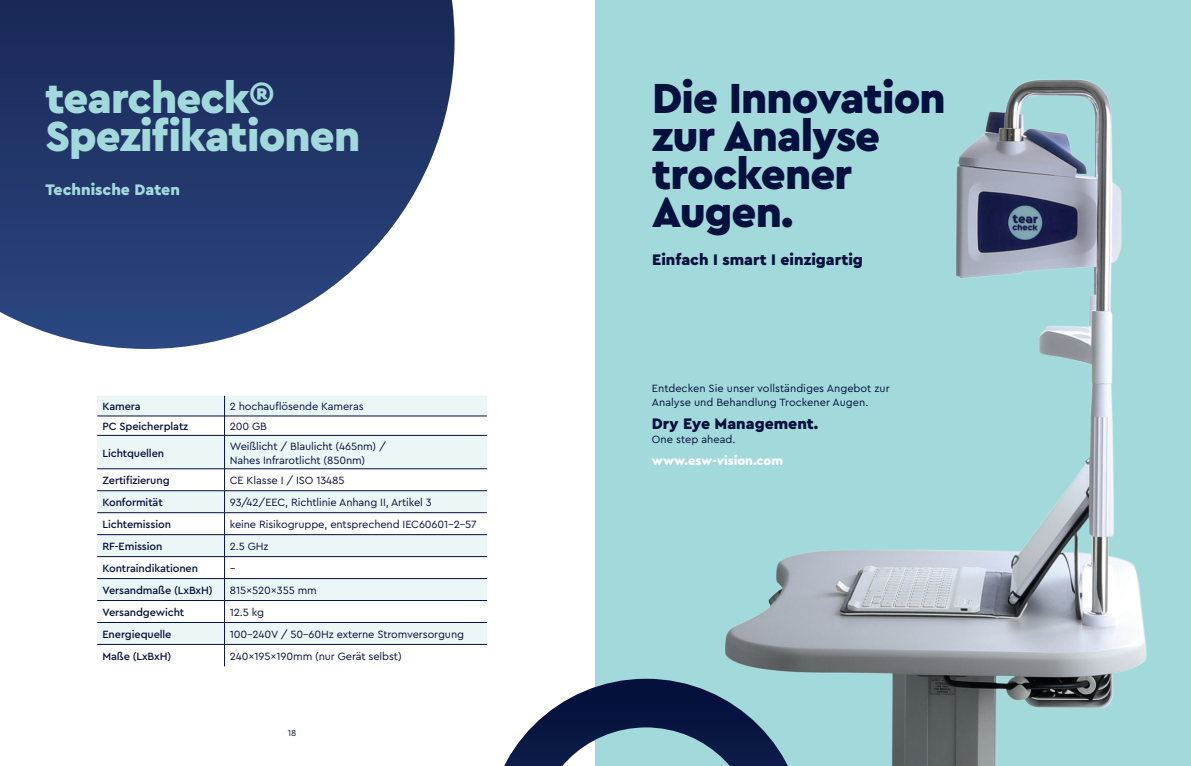
<style>
.page{position:relative;width:1191px;height:766px;background:#fff}
.page>*{position:absolute;margin:0;border:0;box-sizing:border-box;transform-origin:0 0}
.t1{font:900 44px/38px "Cera Pro";letter-spacing:-.02em;color:#04103d}
.t2{font:900 44px/38px "Cera Pro";letter-spacing:-.02em;color:#a2dadb}
.t3{font:900 16px "Cera Pro";color:#04103d}
.t4{font:900 16px "Cera Pro";color:#a2dadb}
.t5{font:900 13px "Cera Pro";color:#fff}
.t6{font:11px/14px "Cera Pro";letter-spacing:-.01em;color:#04103d}
.t7{font:500 11px "Cera Pro";letter-spacing:-.01em;color:#04103d}
.t8{font:9px "Cera Pro";color:#04103d}
</style>
<div class="page">
<div style="left:596px;top:0;width:595px;height:765px;background:#a2dadb"></div>
<svg style="left:0;top:0;width:454px;height:349px;background:#40517e"></svg>
<div style="left:97px;top:396px;width:390px;height:19px;background:#ebf6f6"></div>
<svg style="left:97px;top:416px;width:390px;height:250px;fill:#ebf6f6"></svg>
<hr style="left:97px;top:415px;width:127px;height:1px;background:#04103d">
<hr style="left:225px;top:415px;width:262px;height:1px;background:#04103d">
<hr style="left:97px;top:435px;width:127px;height:1px;background:#04103d">
<hr style="left:225px;top:435px;width:262px;height:1px;background:#04103d">
<hr style="left:97px;top:468px;width:127px;height:1px;background:#04103d">
<hr style="left:225px;top:468px;width:262px;height:1px;background:#04103d">
<hr style="left:97px;top:490px;width:127px;height:1px;background:#04103d">
<hr style="left:224px;top:490px;width:263px;height:1px;background:#04103d">
<svg style="left:224px;top:395px;width:1px;height:40px"></svg>
<hr style="left:224px;top:435px;width:1px;height:33px;background:#04103d">
<svg style="left:224px;top:468px;width:1px;height:198px"></svg>
<hr style="left:97px;top:512px;width:127px;height:1px;background:#04103d">
<hr style="left:224px;top:512px;width:263px;height:1px;background:#04103d">
<hr style="left:97px;top:534px;width:127px;height:1px;background:#04103d">
<hr style="left:224px;top:534px;width:263px;height:1px;background:#04103d">
<hr style="left:97px;top:556px;width:127px;height:1px;background:#04103d">
<hr style="left:224px;top:556px;width:263px;height:1px;background:#04103d">
<hr style="left:97px;top:578px;width:127px;height:1px;background:#04103d">
<hr style="left:224px;top:578px;width:263px;height:1px;background:#04103d">
<hr style="left:97px;top:600px;width:127px;height:1px;background:#04103d">
<hr style="left:224px;top:600px;width:263px;height:1px;background:#04103d">
<hr style="left:97px;top:622px;width:127px;height:1px;background:#04103d">
<hr style="left:224px;top:622px;width:263px;height:1px;background:#04103d">
<hr style="left:97px;top:644px;width:127px;height:1px;background:#04103d">
<hr style="left:224px;top:644px;width:263px;height:1px;background:#04103d">
<img style="left:725px;top:79px;width:422px;height:686px">
<svg style="left:504px;top:678px;width:301px;height:87px"></svg>
<h1 class="t2" style="left:45px;top:78px;width:316px">tearcheck®<br>Spezifikationen</h1>
<h2 class="t4" style="left:45px;top:179px;width:136px">Technische Daten</h2>
<p class="t7" style="left:102px;top:399px;width:40px">Kamera</p>
<p class="t6" style="left:230px;top:399px;width:135px">2 hochauflösende Kameras</p>
<p class="t7" style="left:102px;top:419px;width:87px">PC Speicherplatz</p>
<p class="t6" style="left:230px;top:419px;width:39px">200 GB</p>
<p class="t7" style="left:102px;top:445px;width:63px">Lichtquellen</p>
<p class="t6" style="left:230px;top:438px;width:158px">Weißlicht / Blaulicht (465nm) /<br>Nahes Infrarotlicht (850nm)</p>
<p class="t7" style="left:102px;top:473px;width:69px">Zertifizierung</p>
<p class="t6" style="left:230px;top:473px;width:116px">CE Klasse I / ISO 13485</p>
<p class="t7" style="left:102px;top:495px;width:62px">Konformität</p>
<p class="t6" style="left:230px;top:495px;width:203px">93/42/EEC, Richtlinie Anhang II, Artikel 3</p>
<p class="t7" style="left:102px;top:517px;width:70px">Lichtemission</p>
<p class="t6" style="left:230px;top:517px;width:248px">keine Risikogruppe, entsprechend IEC60601-2-57</p>
<p class="t7" style="left:102px;top:539px;width:61px">RF-Emission</p>
<p class="t6" style="left:230px;top:538px;width:40px">2.5 GHz</p>
<p class="t7" style="left:102px;top:561px;width:97px">Kontraindikationen</p>
<p class="t6" style="left:230px;top:560px;width:7px">--</p>
<p class="t7" style="left:102px;top:582px;width:112px">Versandmaße (LxBxH)</p>
<p class="t6" style="left:230px;top:582px;width:88px">815x520x355 mm</p>
<p class="t7" style="left:102px;top:604px;width:83px">Versandgewicht</p>
<p class="t6" style="left:230px;top:604px;width:36px">12.5 kg</p>
<p class="t7" style="left:102px;top:626px;width:71px">Energiequelle</p>
<p class="t6" style="left:230px;top:626px;width:236px">100-240V / 50-60Hz externe Stromversorgung</p>
<p class="t7" style="left:102px;top:648px;width:70px">Maße (LxBxH)</p>
<p class="t6" style="left:230px;top:648px;width:173px">240x195x190mm (nur Gerät selbst)</p>
<p class="t8" style="left:288px;top:726px;width:10px">18</p>
<h1 class="t1" style="left:652px;top:78px;width:295px">Die Innovation zur Analyse trockener<br>Augen.</h1>
<h2 class="t3" style="left:652px;top:248px;width:212px">Einfach I smart I einzigartig</h2>
<p class="t6" style="left:652px;top:380px;width:239px">Entdecken Sie unser vollständiges Angebot zur<br>Analyse und Behandlung Trockener Augen.</p>
<h2 class="t3" style="left:652px;top:413px;width:168px">Dry Eye Management.</h2>
<p class="t6" style="left:652px;top:431px;width:85px">One step ahead.</p>
<p class="t5" style="left:652px;top:452px;width:133px">www.esw-vision.com</p>
</div>
